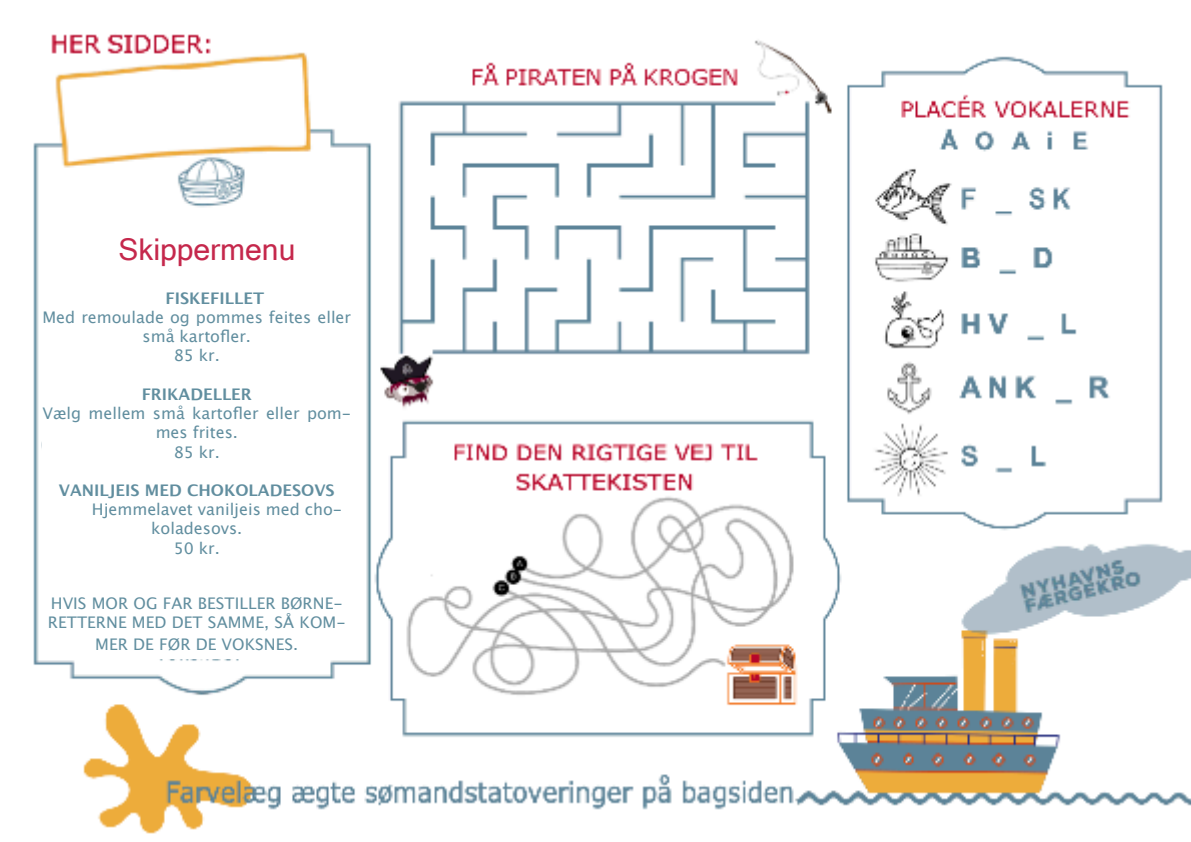
<style>
.page{position:relative;width:1191px;height:842px;background:#fff}
.page>*{position:absolute;margin:0;border:0;box-sizing:border-box;transform-origin:0 0}
.t1{font:30px "Microsoft Sans Serif";color:#c5284c}
.t2{font:16px/19.2px "Lucida Grande";color:#618e9f;text-align:center}
.t3{font:700 16px "Lucida Grande";color:#618e9f}
</style>
<div class="page">
<img style="left:33px;top:34px;width:1158px;height:800px">
<div style="left:43px;top:208px;width:308px;height:451px;background:#fff"></div>
<p class="t1" style="left:118px;top:232px;width:178px">Skippermenu</p>
<p class="t3" style="left:166px;top:285px;width:100px">FISKEFILLET</p>
<p class="t2" style="left:43px;top:308px;width:310px">Med remoulade og pommes feites eller små kartofler.</p>
<p class="t2" style="left:174px;top:346px;width:48px">85 kr.</p>
<p class="t3" style="left:142px;top:381px;width:112px">FRIKADELLER</p>
<p class="t2" style="left:43px;top:404px;width:310px">Vælg mellem små kartofler eller pom&shy;mes frites.</p>
<p class="t2" style="left:174px;top:442px;width:48px">85 kr.</p>
<p class="t3" style="left:59px;top:477px;width:277px">VANILJEIS MED CHOKOLADESOVS</p>
<p class="t2" style="left:151px;top:500px;width:192px;text-align:left;text-indent:-59px">Hjemmelavet vaniljeis med cho&shy;koladesovs.</p>
<p class="t2" style="left:174px;top:538px;width:48px">50 kr.</p>
<p class="t2" style="left:48px;top:594px;width:299px;text-align:left">HVIS MOR OG FAR BESTILLER BØRNE-<br>RETTERNE MED DET SAMME, SÅ KOM-</p>
<p class="t2" style="left:95px;top:634px;width:205px">MER DE FØR DE VOKSNES.</p>
</div>
